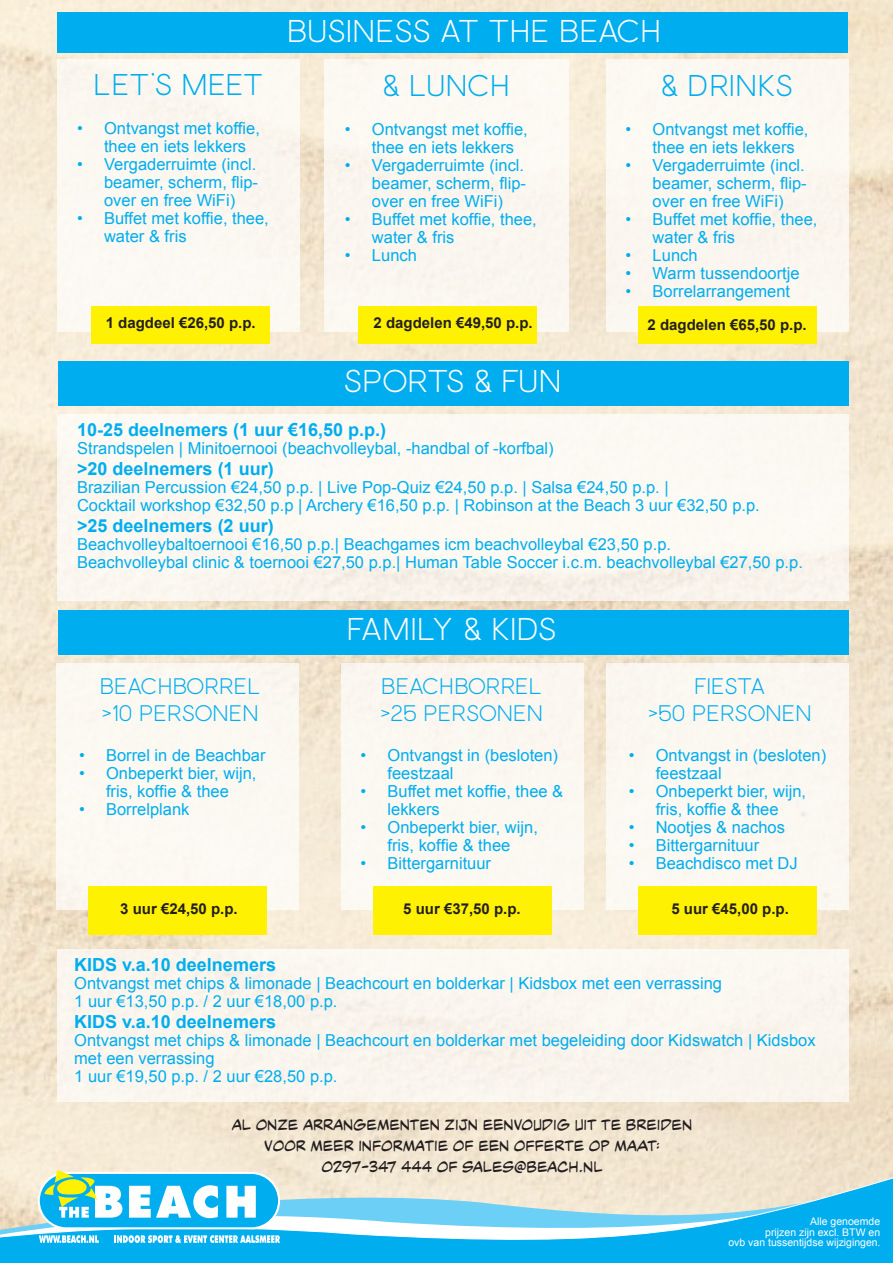
<style>
.page{position:relative;width:893px;height:1263px;background:#fff}
.page>*{position:absolute;margin:0;border:0;box-sizing:border-box;transform-origin:0 0}
.t1{font:31.5px "Money Penny Sans";color:#fff}
.t2{font:30px "Money Penny Sans";color:#00aeef}
.t3{font:22.5px "Money Penny Sans";color:#00aeef}
.t4{font:19.5px "Might Makes Right BB";color:#231f20}
.t5{font:700 18px "Arial";color:#00aeef}
.t6{font:16.5px/18px "Arial";color:#00aeef}
.t7{font:700 15px "Arial";color:#231f20}
.t8{font:10.5px "Arial";color:#fff}
.s1{font-family:"Minion Pro"}
</style>
<div class="page">
<img style="left:0;top:0;width:893px;height:1178px">
<svg style="left:0;top:1178px;width:893px;height:85px;background:#6dcae8"></svg>
<div style="left:39px;top:1173px;width:240px;height:55px;background:#00aeef;border-radius:28px"></div>
<div style="left:38px;top:1172px;width:242px;height:57px;border:2px solid #fff;border-radius:28px"></div>
<svg style="left:129px;top:1185px;width:89px;height:33px"></svg>
<svg style="left:226px;top:1186px;width:30px;height:31px"></svg>
<svg style="left:44px;top:1170px;width:78px;height:47px"></svg>
<svg style="left:39px;top:1235px;width:60px;height:8px"></svg>
<svg style="left:114px;top:1235px;width:166px;height:8px"></svg>
<div style="left:58px;top:414px;width:791px;height:187px;background:#fcf8f2"></div>
<div style="left:58px;top:361px;width:791px;height:45px;background:#00aeef"></div>
<div style="left:58px;top:610px;width:791px;height:44px;background:#00aeef"></div>
<div style="left:57px;top:663px;width:242px;height:247px;background:#fcf8f2"></div>
<div style="left:341px;top:663px;width:242px;height:247px;background:#fbf8f1"></div>
<div style="left:606px;top:663px;width:243px;height:247px;background:#fbf7f1"></div>
<div style="left:373px;top:885px;width:178px;height:49px;background:#fff101"></div>
<div style="left:89px;top:885px;width:178px;height:49px;background:#fff101"></div>
<div style="left:638px;top:885px;width:179px;height:49px;background:#fff101"></div>
<div style="left:57px;top:13px;width:791px;height:40px;background:#00aeef"></div>
<div style="left:57px;top:59px;width:243px;height:272px;background:#fbf8f1"></div>
<div style="left:91px;top:306px;width:179px;height:38px;background:#fff101"></div>
<div style="left:324px;top:59px;width:245px;height:272px;background:#fbf7f1"></div>
<div style="left:606px;top:59px;width:242px;height:272px;background:#fbf7f1"></div>
<div style="left:359px;top:306px;width:178px;height:38px;background:#fff101"></div>
<div style="left:638px;top:306px;width:178px;height:38px;background:#fff101"></div>
<div style="left:57px;top:949px;width:791px;height:152px;background:#faf5ee"></div>
<p class="t2" style="left:94px;top:68px;width:172px">LET’S MEET</p>
<p class="t6" style="left:104px;top:120px;width:157px;text-indent:-27px">• Ontvangst met koffie, thee en iets lekkers</p>
<p class="t6" style="left:104px;top:156px;width:156px;text-align:justify;text-indent:-27px">• Vergaderruimte (incl. beamer, scherm, flip&shy;over en free WiFi)</p>
<p class="t6" style="left:104px;top:210px;width:166px;text-indent:-27px">• Buffet met koffie, thee, water &amp; fris</p>
<p class="t7" style="left:106px;top:312px;width:152px">1 dagdeel €26,50 p.p.</p>
<p class="t1" style="left:287px;top:14px;width:376px">BUSINESS AT THE BEACH</p>
<p class="t2" style="left:383px;top:69px;width:129px">&amp; LUNCH</p>
<p class="t6" style="left:372px;top:120px;width:157px;text-indent:-27px">• Ontvangst met koffie, thee en iets lekkers</p>
<p class="t6" style="left:372px;top:156px;width:156px;text-align:justify;text-indent:-27px">• Vergaderruimte (incl. beamer, scherm, flip&shy;over en free WiFi)</p>
<p class="t6" style="left:372px;top:210px;width:166px;text-indent:-27px">• Buffet met koffie, thee, water &amp; fris</p>
<p class="t6" style="left:345px;top:246px;width:73px">• Lunch</p>
<p class="t2" style="left:661px;top:69px;width:134px">&amp; DRINKS</p>
<p class="t6" style="left:653px;top:120px;width:157px;text-indent:-27px">• Ontvangst met koffie, thee en iets lekkers</p>
<p class="t6" style="left:653px;top:156px;width:156px;text-align:justify;text-indent:-27px">• Vergaderruimte (incl. beamer, scherm, flip&shy;over en free WiFi)</p>
<p class="t6" style="left:653px;top:210px;width:166px;text-indent:-27px">• Buffet met koffie, thee, water &amp; fris</p>
<p class="t6" style="left:626px;top:246px;width:73px">• Lunch</p>
<p class="t6" style="left:626px;top:264px;width:176px">• Warm tussendoortje</p>
<p class="t6" style="left:626px;top:282px;width:166px">• Borrelarrangement</p>
<p class="t7" style="left:373px;top:312px;width:161px">2 dagdelen €49,50 p.p.</p>
<p class="t7" style="left:647px;top:314px;width:161px">2 dagdelen €65,50 p.p.</p>
<p class="t1" style="left:344px;top:364px;width:220px">SPORTS &amp; FUN</p>
<p class="t5" style="left:77px;top:417px;width:311px">10-25 deelnemers (1 uur €16,50 p.p.)</p>
<p class="t6" style="left:77px;top:439px;width:478px">Strandspelen | Minitoernooi (beachvolleybal, -handbal of -korfbal)</p>
<p class="t5" style="left:77px;top:456px;width:198px">&gt;20 deelnemers (1 uur)</p>
<p class="t6" style="left:77px;top:478px;width:684px">Brazilian Percussion €24,50 p.p. | Live Pop-Quiz €24,50 p.p. | Salsa €24,50 p.p. |<br>Cocktail workshop €32,50 p.p | Archery €16,50 p.p. | Robinson at the Beach 3 uur €32,50 p.p.</p>
<p class="t5" style="left:77px;top:513px;width:198px">&gt;25 deelnemers (2 uur)</p>
<p class="t6" style="left:77px;top:535px;width:596px">Beachvolleybaltoernooi €16,50 p.p.| Beachgames icm beachvolleybal €23,50 p.p.</p>
<p class="t6" style="left:77px;top:553px;width:727px">Beachvolleybal clinic &amp; toernooi €27,50 p.p.| Human Table Soccer i.c.m. beachvolleybal €27,50 p.p.</p>
<p class="t3" style="left:100px;top:674px;width:163px">BEACHBORREL</p>
<p class="t3" style="left:102px;top:701px;width:159px">&gt;10 PERSONEN</p>
<p class="t6" style="left:79px;top:746px;width:188px">• Borrel in de Beachbar</p>
<p class="t6" style="left:79px;top:764px;width:179px;text-align:center">• Onbeperkt bier, wijn, fris, koffie &amp; thee</p>
<p class="t6" style="left:79px;top:800px;width:112px">• Borrelplank</p>
<p class="t1" style="left:348px;top:612px;width:211px">FAMILY &amp; KIDS</p>
<p class="t3" style="left:381px;top:674px;width:163px">BEACHBORREL</p>
<p class="t3" style="left:380px;top:701px;width:165px">&gt;25 PERSONEN</p>
<p class="t6" style="left:387px;top:746px;width:172px;text-indent:-27px">• Ontvangst in (besloten) feestzaal</p>
<p class="t6" style="left:387px;top:782px;width:177px;text-indent:-27px">• Buffet met koffie, thee &amp; lekkers</p>
<p class="t6" style="left:360px;top:818px;width:179px;text-align:center">• Onbeperkt bier, wijn, fris, koffie &amp; thee</p>
<p class="t6" style="left:360px;top:854px;width:132px">• Bittergarnituur</p>
<p class="t3" style="left:695px;top:674px;width:72px">FIESTA</p>
<p class="t3" style="left:648px;top:701px;width:165px">&gt;50 PERSONEN</p>
<p class="t6" style="left:656px;top:746px;width:172px;text-indent:-27px">• Ontvangst in (besloten) feestzaal</p>
<p class="t6" style="left:629px;top:782px;width:179px;text-align:center">• Onbeperkt bier, wijn, fris, koffie &amp; thee</p>
<p class="t6" style="left:629px;top:818px;width:158px">• Nootjes &amp; nachos</p>
<p class="t6" style="left:629px;top:836px;width:132px">• Bittergarnituur</p>
<p class="t6" style="left:629px;top:854px;width:171px">• Beachdisco met DJ</p>
<p class="t7" style="left:120px;top:898px;width:119px">3 uur €24,50 p.p.</p>
<p class="t7" style="left:403px;top:898px;width:119px">5 uur €37,50 p.p.</p>
<p class="t7" style="left:671px;top:898px;width:119px">5 uur €45,00 p.p.</p>
<p class="t5" style="left:74px;top:952px;width:203px">KIDS v.a.10 deelnemers</p>
<p class="t6" style="left:74px;top:974px;width:649px">Ontvangst met chips &amp; limonade | Beachcourt en bolderkar | Kidsbox met een verrassing</p>
<p class="t6" style="left:74px;top:992px;width:265px">1 uur €13,50 p.p. / 2 uur €18,00 p.p.</p>
<p class="t5" style="left:74px;top:1009px;width:203px">KIDS v.a.10 deelnemers</p>
<p class="t6" style="left:74px;top:1031px;width:743px">Ontvangst met chips &amp; limonade | Beachcourt en bolderkar met begeleiding door Kidswatch | Kidsbox met een verrassing</p>
<p class="t6" style="left:74px;top:1067px;width:265px">1 uur €19,50 p.p. / 2 uur €28,50 p.p.</p>
<p class="t4" style="left:232px;top:1114px;width:462px">al onze arrangementen zijn eenvoudig uit te breiden</p>
<p class="t4" style="left:264px;top:1135px;width:397px">voor meer informatie of een offerte op maat:</p>
<p class="t4" style="left:321px;top:1156px;width:283px">0297-347 444 of sales@beach.nl</p>
<p class="t8" style="left:810px;top:1214px;width:72px">Alle genoemde</p>
<p class="t8" style="left:765px;top:1225px;width:116px">prijzen zijn excl. BTW en</p>
<p class="t8" style="left:728px;top:1235px;width:153px">ovb van tussentijdse wijzigingen<span class="s1">.</span></p>
</div>
